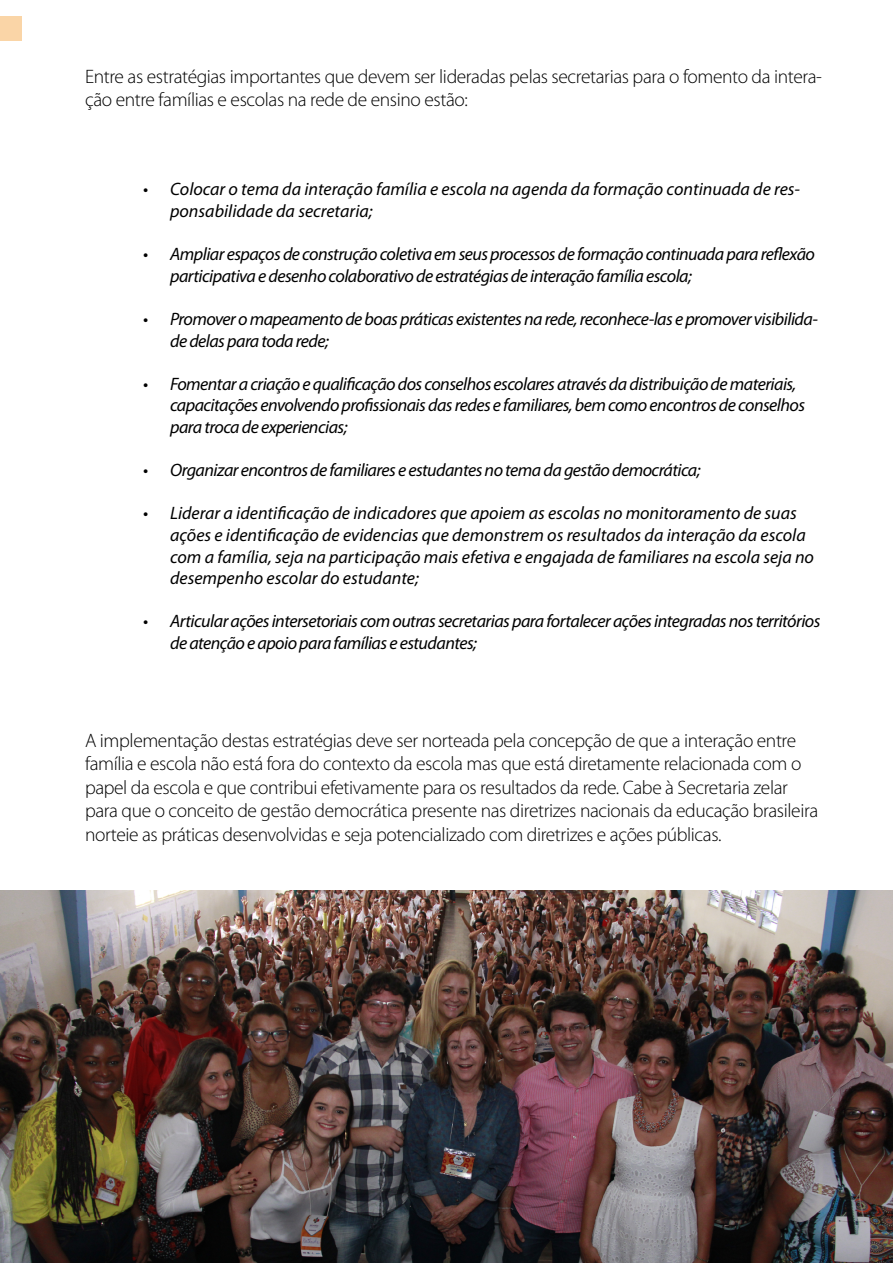
<style>
.page{position:relative;width:893px;height:1263px;background:#fff}
.page>*{position:absolute;margin:0;border:0;box-sizing:border-box;transform-origin:0 0}
.t1{font:300 19.5px/23.4px "Myriad Pro";letter-spacing:-.02em;color:#000}
.t2{font:italic 18px/21.6px "Myriad Pro";letter-spacing:-.03em;color:#000}
.t3{font:italic 18px/21.6px "Myriad Pro";color:#000}
</style>
<div class="page">
<div style="left:0;top:16px;width:22px;height:24px;background:#fad5a7"></div>
<img style="left:0;top:891px;width:893px;height:372px">
<p class="t1" style="left:85px;top:65px;width:738px">Entre as estratégias importantes que devem ser lideradas pelas secretarias para o fomento da intera&shy;ção entre famílias e escolas na rede de ensino estão:</p>
<p class="t3" style="left:170px;top:179px;width:631px;text-indent:-27px">• Colocar o tema da interação família e escola na agenda da formação continuada de res&shy;ponsabilidade da secretaria;</p>
<p class="t2" style="left:170px;top:244px;width:646px;text-indent:-27px">• Ampliar espaços de construção coletiva em seus processos de formação continuada para reflexão participativa e desenho colaborativo de estratégias de interação família escola;</p>
<p class="t2" style="left:170px;top:308px;width:649px;text-indent:-27px">• Promover o mapeamento de boas práticas existentes na rede, reconhece-las e promover visibilida&shy;de delas para toda rede;</p>
<p class="t2" style="left:170px;top:373px;width:636px;text-indent:-27px">• Fomentar a criação e qualificação dos conselhos escolares através da distribuição de materiais, capacitações envolvendo profissionais das redes e familiares, bem como encontros de conselhos para troca de experiencias;</p>
<p class="t2" style="left:143px;top:460px;width:559px">• Organizar encontros de familiares e estudantes no tema da gestão democrática;</p>
<p class="t3" style="left:170px;top:503px;width:645px;text-indent:-27px">• Liderar a identificação de indicadores que apoiem as escolas no monitoramento de suas ações e identificação de evidencias que demonstrem os resultados da interação da escola com a família, seja na participação mais efetiva e engajada de familiares na escola seja no desempenho escolar do estudante;</p>
<p class="t2" style="left:170px;top:611px;width:652px;text-indent:-27px">• Articular ações intersetoriais com outras secretarias para fortalecer ações integradas nos territórios de atenção e apoio para famílias e estudantes;</p>
<p class="t1" style="left:85px;top:729px;width:735px">A implementação destas estratégias deve ser norteada pela concepção de que a interação entre família e escola não está fora do contexto da escola mas que está diretamente relacionada com o papel da escola e que contribui efetivamente para os resultados da rede. Cabe à Secretaria zelar para que o conceito de gestão democrática presente nas diretrizes nacionais da educação brasileira norteie as práticas desenvolvidas e seja potencializado com diretrizes e ações públicas.</p>
</div>
